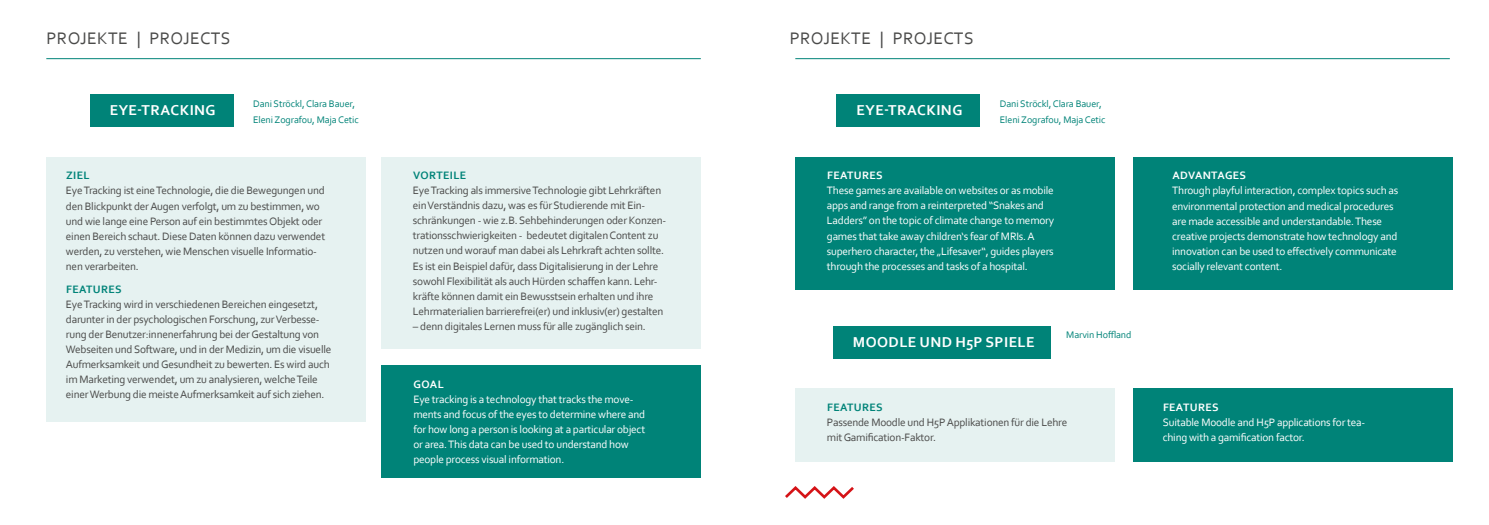
<style>
.page{position:relative;width:1489px;height:525px;background:#fff}
.page>*{position:absolute;margin:0;border:0;box-sizing:border-box;transform-origin:0 0}
.t1{font:17.5px "Corbel";letter-spacing:.02em;color:#4a4a49}
.t2{font:700 15px "Corbel";letter-spacing:.03em;color:#fff}
.t3{font:11.25px/15px "Corbel";letter-spacing:-.02em;color:#4a4a49}
.t4{font:11.25px/15px "Corbel";letter-spacing:-.02em;color:#fff}
.t5{font:700 11.25px "Corbel";letter-spacing:.03em;color:#fff}
.t6{font:700 11.25px "Corbel";letter-spacing:.03em;color:#008378}
.t7{font:10px/16.2px "Corbel";letter-spacing:-.01em;color:#008378}
</style>
<div class="page">
<div style="left:836px;top:95px;width:143px;height:32px;background:#008378"></div>
<div style="left:1133px;top:157px;width:319px;height:132px;background:#008378"></div>
<div style="left:795px;top:157px;width:319px;height:132px;background:#008378"></div>
<hr style="left:795px;top:58px;width:654px;height:1px;background:#008378">
<div style="left:795px;top:388px;width:319px;height:74px;background:#e6f2f1"></div>
<div style="left:1133px;top:388px;width:319px;height:74px;background:#008378"></div>
<div style="left:833px;top:326px;width:217px;height:32px;background:#008378"></div>
<div style="left:46px;top:157px;width:319px;height:264px;background:#e6f2f1"></div>
<div style="left:382px;top:157px;width:318px;height:191px;background:#e6f2f1"></div>
<hr style="left:46px;top:58px;width:654px;height:1px;background:#008378">
<div style="left:90px;top:95px;width:143px;height:32px;background:#008378"></div>
<div style="left:382px;top:365px;width:318px;height:112px;background:#008378"></div>
<svg style="left:785px;top:486px;width:69px;height:13px"></svg>
<h1 class="t1" style="left:47px;top:27px;width:185px">PROJEKTE | PROJECTS</h1>
<h1 class="t1" style="left:789px;top:27px;width:185px">PROJEKTE | PROJECTS</h1>
<h2 class="t2" style="left:110px;top:101px;width:107px">EYE-TRACKING</h2>
<p class="t7" style="left:253px;top:95px;width:107px">Dani Ströckl, Clara Bauer,<br>Eleni Zografou, MajaCetic</p>
<h2 class="t2" style="left:856px;top:101px;width:107px">EYE-TRACKING</h2>
<p class="t7" style="left:999px;top:95px;width:107px">Dani Ströckl, Clara Bauer,<br>Eleni Zografou, MajaCetic</p>
<p class="t6" style="left:66px;top:169px;width:25px">ZIEL</p>
<p class="t3" style="left:66px;top:183px;width:261px">Eye Tracking ist eine Technologie, die die Bewegungen und den Blickpunkt der Augen verfolgt, um zu bestimmen, wo und wie lange eine Person auf ein bestimmtes Objekt oder einen Bereich schaut. Diese Daten können dazu verwendet werden, zu verstehen, wie Menschen visuelle Informatio&shy;nen verarbeiten.</p>
<p class="t6" style="left:66px;top:282px;width:57px">FEATURES</p>
<p class="t3" style="left:66px;top:296px;width:267px">Eye Tracking wird in verschiedenen Bereichen eingesetzt, darunter in der psychologischen Forschung, zur Verbesse&shy;rung der Benutzer:innenerfahrung bei der Gestaltung von Webseiten und Software, und in der Medizin, um die visuelle Aufmerksamkeit und Gesundheit zu bewerten. Es wird auch im Marketing verwendet, um zu analysieren, welche Teile einerWerbung die meiste Aufmerksamkeit auf sich ziehen.</p>
<p class="t6" style="left:413px;top:169px;width:55px">VORTEILE</p>
<p class="t3" style="left:413px;top:183px;width:255px">Eye Tracking als immersive Technologie gibt Lehrkräften ein Verständnis dazu, was es für Studierende mit Ein&shy;schränkungen - wie z.B. Sehbehinderungen oder Konzen&shy;trationsschwierigkeiten - bedeutet digitalen Content zu nutzen und worauf man dabei als Lehrkraft achten sollte.<br>Es ist ein Beispiel dafür, dass Digitalisierung in der Lehre sowohl Flexibilität als auch Hürden schaffen kann. Lehr&shy;kräfte können damit ein Bewusstsein erhalten und ihre Lehrmaterialien barrierefrei(er) und inklusiv(er) gestalten</p>
<p class="t3" style="left:413px;top:318px;width:234px">– denn digitales Lernen muss für alle zugänglich sein.</p>
<p class="t5" style="left:413px;top:377px;width:32px">GOAL</p>
<p class="t4" style="left:413px;top:391px;width:233px">Eye tracking is a technology that tracks the move&shy;ments and focus of the eyes to determine where and for how long a person is looking at a particular object or area. This data can be used to understand how people process visual information.</p>
<p class="t5" style="left:827px;top:169px;width:57px">FEATURES</p>
<p class="t4" style="left:826px;top:183px;width:229px">These games are available on websites or as mobile apps and range from a reinterpreted “Snakes and Ladders” on the topic of climate change to memory games that take away children‘s fear of MRIs. A superhero character, the „Lifesaver“, guides players through the processes and tasks of a hospital.</p>
<h2 class="t2" style="left:852px;top:332px;width:183px">MOODLE UND H5P SPIELE</h2>
<p class="t7" style="left:1066px;top:326px;width:67px">Marvin Hoffland</p>
<p class="t6" style="left:827px;top:400px;width:57px">FEATURES</p>
<p class="t3" style="left:826px;top:414px;width:242px">Passende Moodle und H5P Applikationen für die Lehre mit Gamification-Faktor.</p>
<p class="t5" style="left:1172px;top:169px;width:75px">ADVANTAGES</p>
<p class="t4" style="left:1172px;top:183px;width:228px">Through playful interaction, complex topics such as environmental protection and medical procedures are made accessible and understandable. These creative projects demonstrate how technology and innovation can be used to effectively communicate socially relevant content.</p>
<p class="t5" style="left:1162px;top:400px;width:57px">FEATURES</p>
<p class="t4" style="left:1162px;top:414px;width:204px">Suitable Moodle and H5P applications for tea&shy;ching with a gamification factor.</p>
</div>
